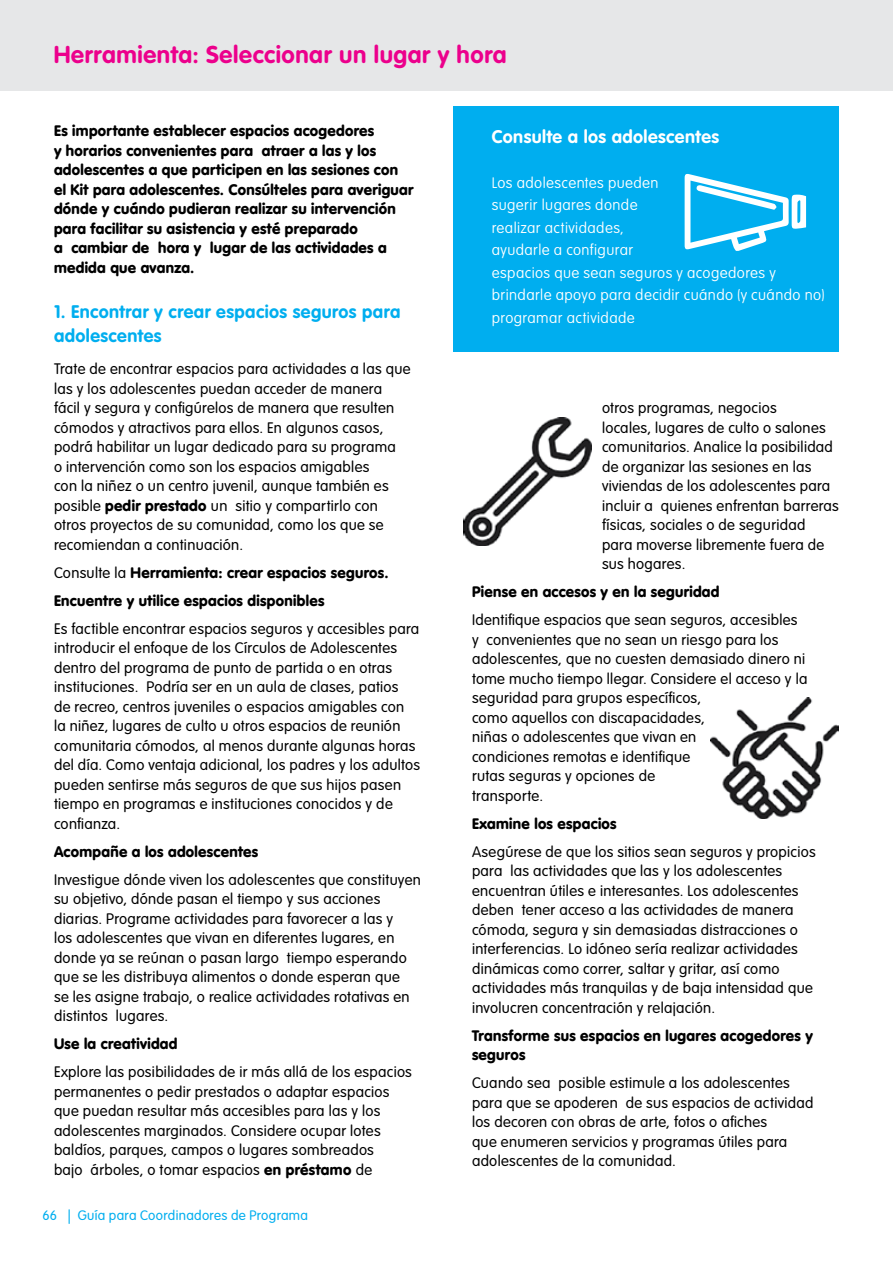
<style>
.page{position:relative;width:893px;height:1263px;background:#fff}
.page>*{position:absolute;margin:0;border:0;box-sizing:border-box;transform-origin:0 0}
.t1{font:700 24px "VAG Rounded Std";letter-spacing:.025em;color:#ec008c}
.t2{font:700 18px/24px "VAG Rounded Std";letter-spacing:.025em;color:#00aeef}
.t3{font:700 18px "VAG Rounded Std";letter-spacing:.025em;color:#fff}
.t4{font:300 15px/19.5px "VAG Rounded Std";letter-spacing:.02em;color:#000}
.t5{font:900 15px/19.5px "VAG Rounded Std";letter-spacing:.02em;color:#000}
.t6{font:100 15px/22.5px "VAG Rounded Std";letter-spacing:.025em;color:#fff}
.t7{font:300 13.5px "VAG Rounded Std";letter-spacing:.02em;color:#00aeef}
.s1{font-weight:900}
.s2{font-weight:300}
</style>
<div class="page">
<div style="left:0;top:0;width:893px;height:91px;background:#e6e7e8"></div>
<div style="left:454px;top:106px;width:385px;height:246px;background:#00aeef"></div>
<svg style="left:685px;top:174px;width:121px;height:77px"></svg>
<img style="left:463px;top:417px;width:128px;height:128px">
<img style="left:710px;top:698px;width:129px;height:120px">
<h1 class="t1" style="left:54px;top:40px;width:454px">Herramienta: Seleccionar un lugar y hora</h1>
<p class="t5" style="left:54px;top:121px;width:361px">Es importante establecer espacios acogedores<br>y horarios convenientes para atraer a las y los adolescentes a que participen en las sesiones con el Kit para adolescentes. Consúlteles para averiguar dónde y cuándo pudieran realizar su intervención para facilitar su asistencia y esté preparado<br>a cambiar de hora y lugar de las actividades a medida que avanza.</p>
<p class="t2" style="left:54px;top:300px;width:348px">1. Encontrar y crear espacios seguros para adolescentes</p>
<p class="t4" style="left:54px;top:360px;width:358px">Trate de encontrar espacios para actividades a las que las y los adolescentes puedan acceder de manera fácil y segura y configúrelos de manera que resulten cómodos y atractivos para ellos. En algunos casos, podrá habilitar un lugar dedicado para su programa<br>o intervención como son los espacios amigables<br>con la niñez o un centro juvenil, aunque también es posible <span class="s1">pedir prestado</span> un sitio y compartirlo con otros proyectos de su comunidad, como los que se recomiendan a continuación.</p>
<p class="t5" style="left:54px;top:559px;width:336px;line-height:28px"><span class="s2">Consulte la</span> Herramienta: crear espacios seguros.<br>Encuentre y utilice espacios disponibles</p>
<p class="t4" style="left:54px;top:619px;width:368px">Es factible encontrar espacios seguros y accesibles para introducir el enfoque de los Círculos de Adolescentes dentro del programa de punto de partida o en otras instituciones. Podría ser en un aula de clases, patios<br>de recreo, centros juveniles o espacios amigables con<br>la niñez, lugares de culto u otros espacios de reunión comunitaria cómodos, al menos durante algunas horas del día. Como ventaja adicional, los padres y los adultos pueden sentirse más seguros de que sus hijos pasen tiempo en programas e instituciones conocidos y de confianza.</p>
<p class="t5" style="left:54px;top:842px;width:206px">Acompañe a los adolescentes</p>
<p class="t4" style="left:54px;top:870px;width:368px">Investigue dónde viven los adolescentes que constituyen su objetivo, dónde pasan el tiempo y sus acciones diarias. Programe actividades para favorecer a las y<br>los adolescentes que vivan en diferentes lugares, en donde ya se reúnan o pasan largo tiempo esperando que se les distribuya alimentos o donde esperan que<br>se les asigne trabajo, o realice actividades rotativas en distintos lugares.</p>
<p class="t5" style="left:54px;top:1034px;width:125px">Use la creatividad</p>
<p class="t4" style="left:54px;top:1063px;width:359px">Explore las posibilidades de ir más allá de los espacios permanentes o pedir prestados o adaptar espacios que puedan resultar más accesibles para las y los adolescentes marginados. Considere ocupar lotes baldíos, parques, campos o lugares sombreados<br>bajo árboles, o tomar espacios <span class="s1">en préstamo</span> de</p>
<p class="t7" style="left:43px;top:1208px;width:267px">66 | Guía para Coordinadores de Programa</p>
<p class="t3" style="left:492px;top:126px;width:229px">Consulte a los adolescentes</p>
<p class="t6" style="left:492px;top:172px;width:334px">Los adolescentes pueden<br>sugerir lugares donde<br>realizar actividades,<br>ayudarle a configurar<br>espacios que sean seguros y acogedores y brindarle apoyo para decidir cuándo (y cuándo no) programar actividade</p>
<p class="t4" style="left:602px;top:399px;width:238px">otros programas, negocios<br>locales, lugares de culto o salones comunitarios. Analice la posibilidad de organizar las sesiones en las viviendas de los adolescentes para incluir a quienes enfrentan barreras físicas, sociales o de seguridad para moverse libremente fuera de sus hogares.</p>
<p class="t5" style="left:472px;top:582px;width:249px">Piense en accesos y en la seguridad</p>
<p class="t4" style="left:472px;top:611px;width:337px">Identifique espacios que sean seguros, accesibles y convenientes que no sean un riesgo para los adolescentes, que no cuesten demasiado dinero ni tome mucho tiempo llegar. Considere el acceso y la seguridad para grupos específicos,<br>como aquellos con discapacidades,<br>niñas o adolescentes que vivan en<br>condiciones remotas e identifique<br>rutas seguras y opciones de<br>transporte.</p>
<p class="t5" style="left:472px;top:814px;width:146px">Examine los espacios</p>
<p class="t4" style="left:472px;top:842px;width:345px">Asegúrese de que los sitios sean seguros y propicios para las actividades que las y los adolescentes encuentran útiles e interesantes. Los adolescentes deben tener acceso a las actividades de manera cómoda, segura y sin demasiadas distracciones o interferencias. Lo idóneo sería realizar actividades dinámicas como correr, saltar y gritar, así como actividades más tranquilas y de baja intensidad que involucren concentración y relajación.</p>
<p class="t5" style="left:472px;top:1026px;width:342px">Transforme sus espacios en lugares acogedores y seguros</p>
<p class="t4" style="left:472px;top:1074px;width:343px">Cuando sea posible estimule a los adolescentes para que se apoderen de sus espacios de actividad los decoren con obras de arte, fotos o afiches<br>que enumeren servicios y programas útiles para adolescentes de la comunidad.</p>
</div>
